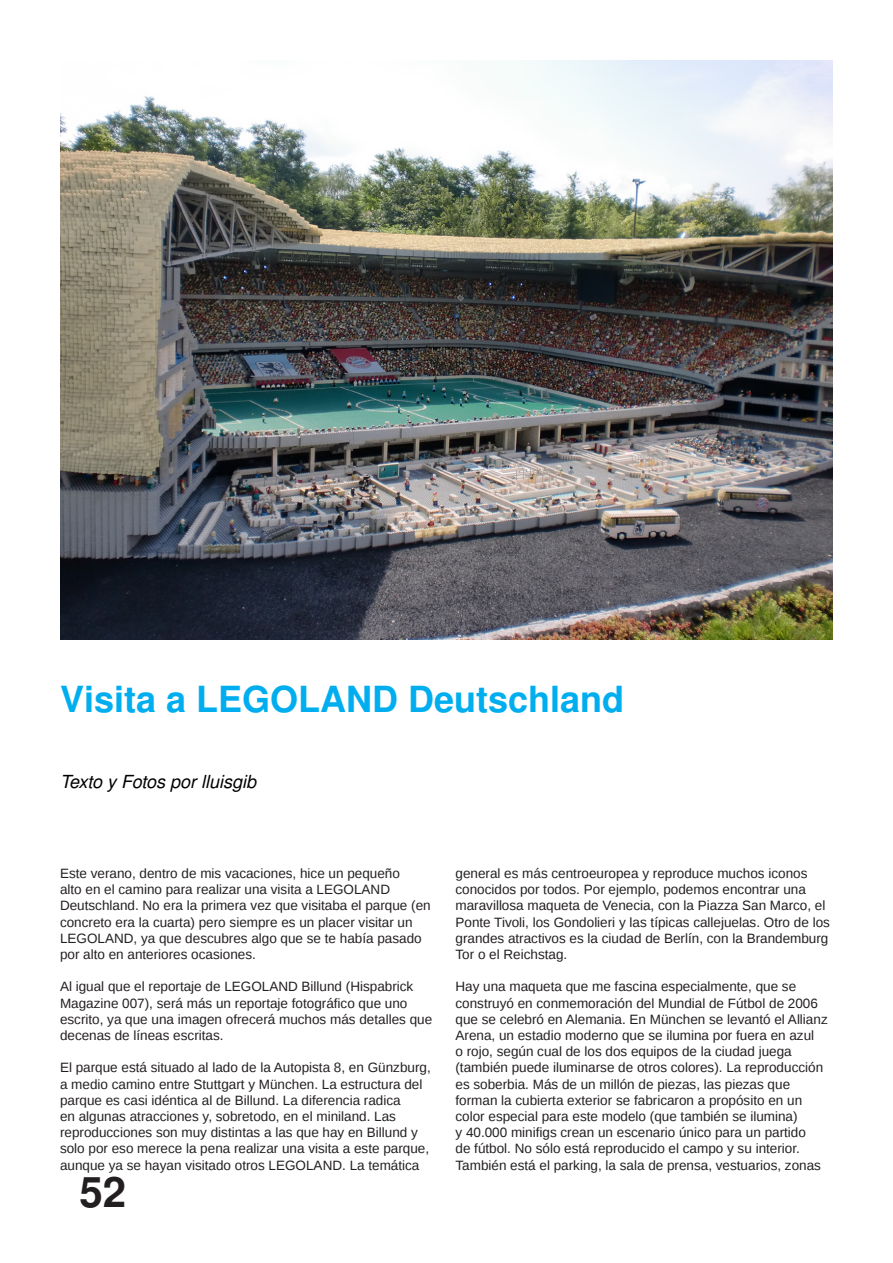
<style>
.page{position:relative;width:893px;height:1263px;background:#fff}
.page>*{position:absolute;margin:0;border:0;box-sizing:border-box;transform-origin:0 0}
.t1{font:700 42px "Free Sans";color:#231f20}
.t2{font:700 36px "Free Sans";color:#00aeef}
.t3{font:italic 18px "Free Sans";color:#000}
.t4{font:13.5px/16.2px "Liberation Sans";color:#231f20}
</style>
<div class="page">
<img style="left:60px;top:60px;width:773px;height:580px">
<h2 class="t2" style="left:60px;top:683px;width:566px">Visita a LEGOLAND Deutschland</h2>
<h3 class="t3" style="left:60px;top:773px;width:198px">Texto y Fotos por lluisgib</h3>
<p class="t4" style="left:60px;top:865px;width:372px">Este verano, dentro de mis vacaciones, hice un pequeño<br>alto en el camino para realizar una visita a LEGOLAND Deutschland. No era la primera vez que visitaba el parque (en concreto era la cuarta) pero siempre es un placer visitar un LEGOLAND, ya que descubres algo que se te había pasado por alto en anteriores ocasiones.</p>
<p class="t4" style="left:60px;top:979px;width:374px">Al igual que el reportaje de LEGOLAND Billund (Hispabrick Magazine 007), será más un reportaje fotográfico que uno escrito, ya que una imagen ofrecerá muchos más detalles que decenas de líneas escritas.</p>
<p class="t4" style="left:60px;top:1060px;width:372px">El parque está situado al lado de la Autopista 8, en Günzburg, a medio camino entre Stuttgart y München. La estructura del parque es casi idéntica al de Billund. La diferencia radica<br>en algunas atracciones y, sobretodo, en el miniland. Las reproducciones son muy distintas a las que hay en Billund y solo por eso merece la pena realizar una visita a este parque, aunque ya se hayan visitado otros LEGOLAND. La temática</p>
<h1 class="t1" style="left:79px;top:1173px;width:48px">52</h1>
<p class="t4" style="left:455px;top:865px;width:376px">general es más centroeuropea y reproduce muchos iconos conocidos por todos. Por ejemplo, podemos encontrar una maravillosa maqueta de Venecia, con la Piazza San Marco, el Ponte Tivoli, los Gondolieri y las típicas callejuelas. Otro de los grandes atractivos es la ciudad de Berlín, con la Brandemburg Tor o el Reichstag.</p>
<p class="t4" style="left:455px;top:979px;width:374px">Hay una maqueta que me fascina especialmente, que se construyó en conmemoración del Mundial de Fútbol de 2006 que se celebró en Alemania. En München se levantó el Allianz Arena, un estadio moderno que se ilumina por fuera en azul<br>o rojo, según cual de los dos equipos de la ciudad juega (también puede iluminarse de otros colores). La reproducción es soberbia. Más de un millón de piezas, las piezas que forman la cubierta exterior se fabricaron a propósito en un color especial para este modelo (que también se ilumina)<br>y 40.000 minifigs crean un escenario único para un partido<br>de fútbol. No sólo está reproducido el campo y su interior.<br>También está el parking, la sala de prensa, vestuarios, zonas</p>
</div>
